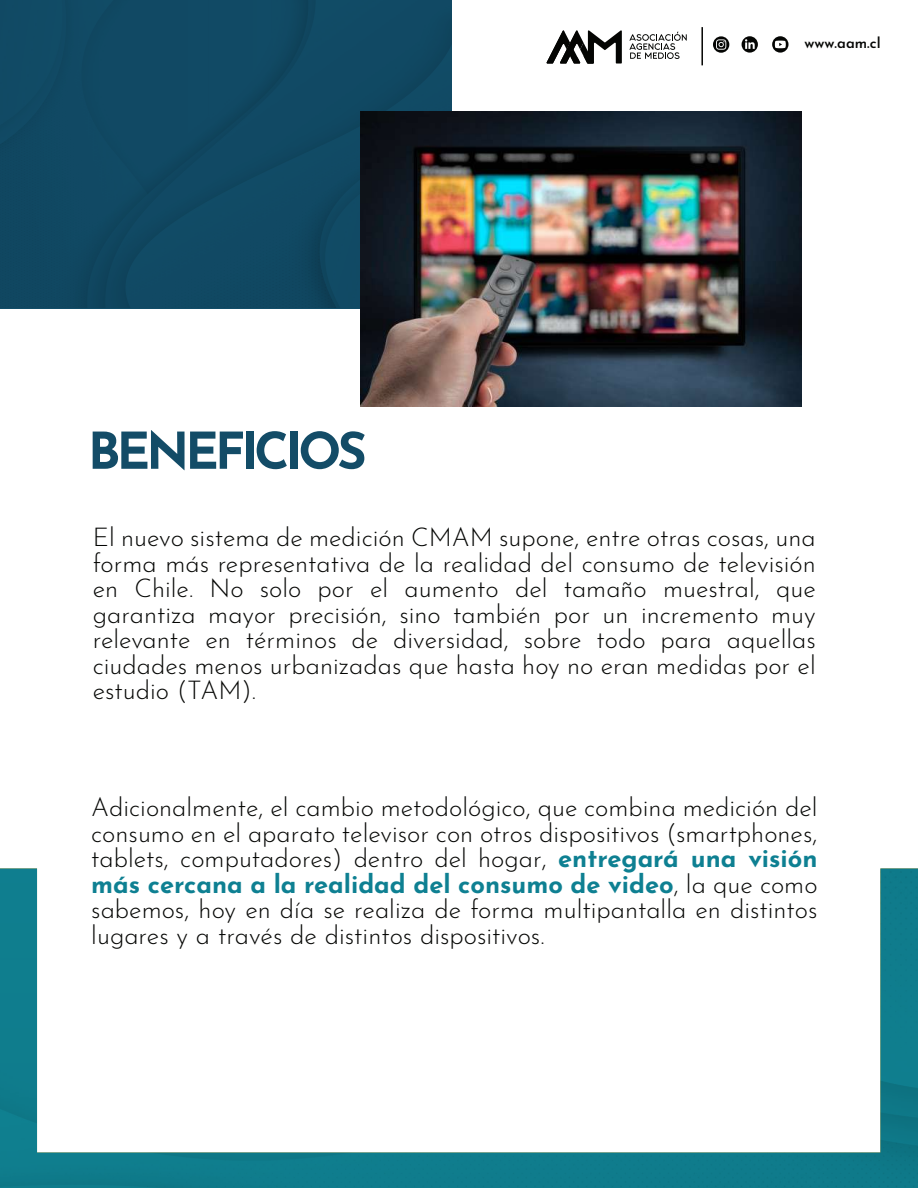
<style>
.page{position:relative;width:918px;height:1188px;background:#fff}
.page>*{position:absolute;margin:0;border:0;box-sizing:border-box;transform-origin:0 0}
.t1{font:700 50.55px "Josefin Sans";letter-spacing:-.08em;color:#134c67}
.t2{font:300 25.5px/25.5px "Josefin Sans";color:#040503;text-align:justify}
.t3{font:600 14.85px "Josefin Sans";color:#040503}
.s1{font-weight:700;color:#0e8092}
</style>
<div class="page">
<div style="left:0;top:0;width:451px;height:308px;background:#114964"></div>
<img style="left:0;top:868px;width:918px;height:320px">
<hr style="left:701px;top:27px;width:2px;height:38px;background:#040503">
<svg style="left:629px;top:32px;width:58px;height:27px"></svg>
<svg style="left:546px;top:30px;width:76px;height:34px"></svg>
<svg style="left:713px;top:36px;width:16px;height:17px"></svg>
<svg style="left:772px;top:36px;width:17px;height:17px"></svg>
<svg style="left:742px;top:36px;width:16px;height:17px"></svg>
<img style="left:361px;top:111px;width:440px;height:295px">
<h1 class="t1" style="left:88px;top:413px;width:280px">BENEFICIOS</h1>
<p class="t3" style="left:805px;top:31px;width:78px">www.aam.cl</p>
<p class="t2" style="left:93px;top:522px;width:725px">El nuevo sistema de medición CMAM supone, entre otras cosas, una forma más representativa de la realidad del consumo de televisión en Chile. No solo por el aumento del tamaño muestral, que garantiza mayor precisión, sino también por un incremento muy relevante en términos de diversidad, sobre todo para aquellas ciudades menos urbanizadas que hasta hoy no eran medidas por el estudio (TAM).</p>
<p class="t2" style="left:91px;top:792px;width:728px">Adicionalmente, el cambio metodológico, que combina medición del consumo en el aparato televisor con otros dispositivos (smartphones, tablets, computadores) dentro del hogar, <span class="s1">entregará una visión más cercana a la realidad del consumo de video</span>, la que como sabemos, hoy en día se realiza de forma multipantalla en distintos lugares y a través de distintos dispositivos.</p>
</div>
